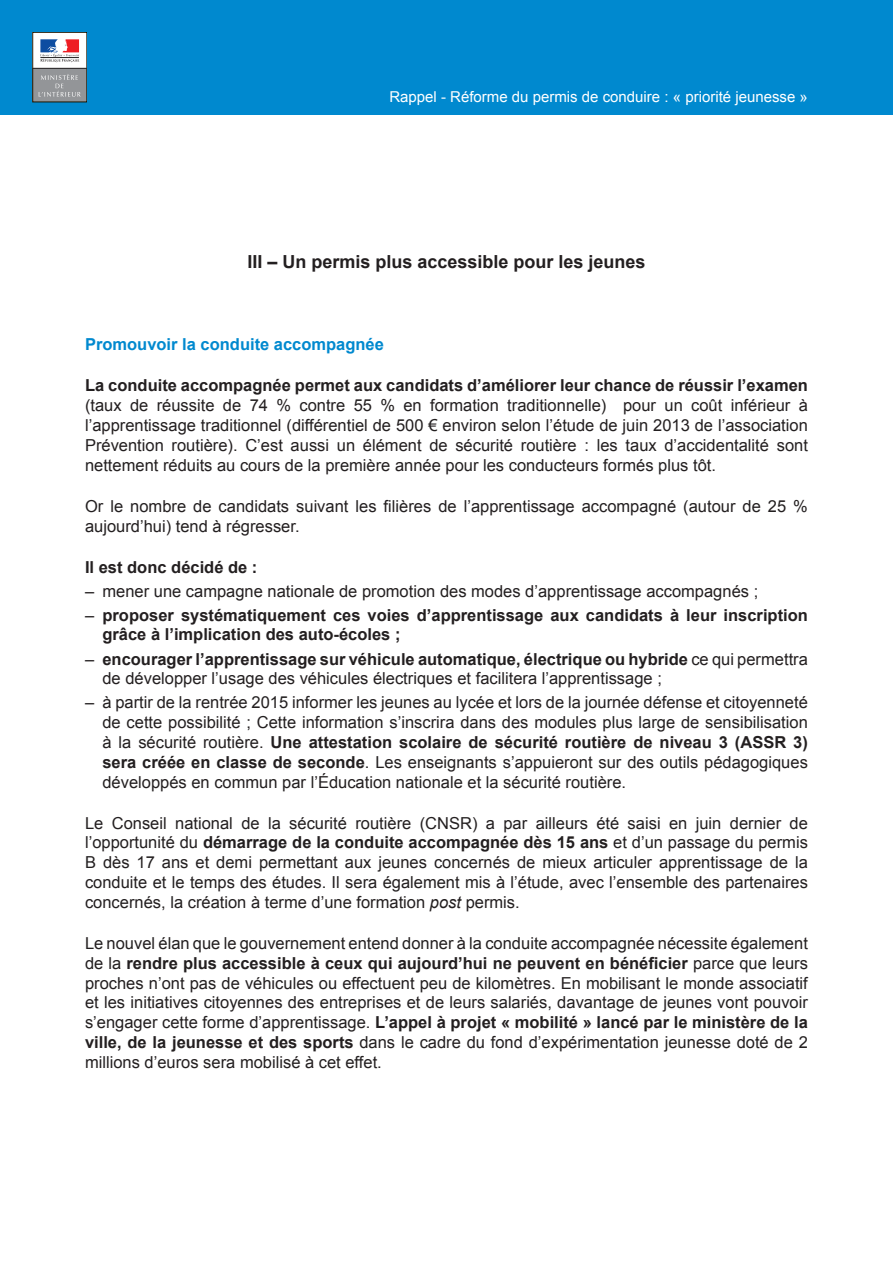
<style>
.page{position:relative;width:893px;height:1263px;background:#fff}
.page>*{position:absolute;margin:0;border:0;box-sizing:border-box;transform-origin:0 0}
.t1{font:700 18px "Arial";color:#231f20}
.t2{font:16.5px/19.8px "Arial";color:#231f20;text-align:justify}
.t3{font:700 16.5px/19.8px "Arial";color:#231f20}
.t4{font:700 16.5px "Arial";color:#0089cf}
.t5{font:15px "Arial";color:#fff}
.s1{font-weight:400}
.s2{font-weight:700}
.s3{font-style:italic}
</style>
<div class="page">
<div style="left:0;top:0;width:893px;height:115px;background:#0089cf"></div>
<div style="left:33px;top:32px;width:54px;height:36px;background:#fff"></div>
<svg style="left:40px;top:39px;width:39px;height:23px"></svg>
<div style="left:33px;top:68px;width:54px;height:34px;background:#939598"></div>
<div style="left:33px;top:32px;width:54px;height:70px;border:1px solid #1e1500"></div>
<hr style="left:33px;top:68px;width:54px;height:1px;background:#231f20">
<svg style="left:39px;top:74px;width:42px;height:23px"></svg>
<p class="t5" style="left:389px;top:87px;width:420px">Rappel - Réforme du permis de conduire : « priorité jeunesse »</p>
<p class="t1" style="left:247px;top:250px;width:400px">III – Un permis plus accessible pour les jeunes</p>
<p class="t4" style="left:85px;top:334px;width:300px">Promouvoir la conduite accompagnée</p>
<p class="t3" style="left:85px;top:376px;width:724px">La conduite accompagnée permet aux candidats d’améliorer leur chance de réussir l’examen</p>
<p class="t2" style="left:85px;top:396px;width:724px">(taux de réussite de 74 % contre 55 % en formation traditionnelle) pour un coût inférieur à l’apprentissage traditionnel (différentiel de 500 € environ selon l’étude de juin 2013 de l’association Prévention routière). C’est aussi un élément de sécurité routière : les taux d’accidentalité sont nettement réduits au cours de la première année pour les conducteurs formés plus tôt.</p>
<p class="t2" style="left:85px;top:496px;width:724px">Or le nombre de candidats suivant les filières de l’apprentissage accompagné (autour de 25 % aujourd’hui) tend à régresser.</p>
<p class="t3" style="left:85px;top:557px;width:174px">Il est donc décidé de :</p>
<p class="t2" style="left:85px;top:581px;width:675px">– mener une campagne nationale de promotion des modes d’apprentissage accompagnés ;</p>
<p class="t3" style="left:102px;top:605px;width:707px;text-indent:-17px"><span class="s1">–</span> proposer systématiquement ces voies d’apprentissage aux candidats à leur inscription grâce à l’implication des auto-écoles ;</p>
<p class="t2" style="left:102px;top:649px;width:707px;text-indent:-17px">– <span class="s2">encourager l’apprentissage sur véhicule automatique, électrique ou hybride</span> ce qui permettra de développer l’usage des véhicules électriques et facilitera l’apprentissage ;</p>
<p class="t2" style="left:102px;top:693px;width:707px;text-indent:-17px">– à partir de la rentrée 2015 informer les jeunes au lycée et lors de la journée défense et citoyenneté de cette possibilité ; Cette information s’inscrira dans des modules plus large de sensibilisation à la sécurité routière. <span class="s2">Une attestation scolaire de sécurité routière de niveau 3 (ASSR 3) sera créée en classe de seconde</span>. Les enseignants s’appuieront sur des outils pédagogiques développés en commun par l’Éducation nationale et la sécurité routière.</p>
<p class="t2" style="left:85px;top:813px;width:724px">Le Conseil national de la sécurité routière (CNSR) a par ailleurs été saisi en juin dernier de l’opportunité du <span class="s2">démarrage de la conduite accompagnée dès 15 ans</span> et d’un passage du permis B dès 17 ans et demi permettant aux jeunes concernés de mieux articuler apprentissage de la conduite et le temps des études. Il sera également mis à l’étude, avec l’ensemble des partenaires concernés, la création à terme d’une formation <span class="s3">post</span> permis.</p>
<p class="t2" style="left:85px;top:933px;width:724px">Le nouvel élan que le gouvernement entend donner à la conduite accompagnée nécessite également de la <span class="s2">rendre plus accessible à ceux qui aujourd’hui ne peuvent en bénéficier</span> parce que leurs proches n’ont pas de véhicules ou effectuent peu de kilomètres. En mobilisant le monde associatif et les initiatives citoyennes des entreprises et de leurs salariés, davantage de jeunes vont pouvoir s’engager cette forme d’apprentissage. <span class="s2">L’appel à projet « mobilité » lancé par le ministère de la ville, de la jeunesse et des sports</span> dans le cadre du fond d’expérimentation jeunesse doté de 2 millions d’euros sera mobilisé à cet effet.</p>
</div>
